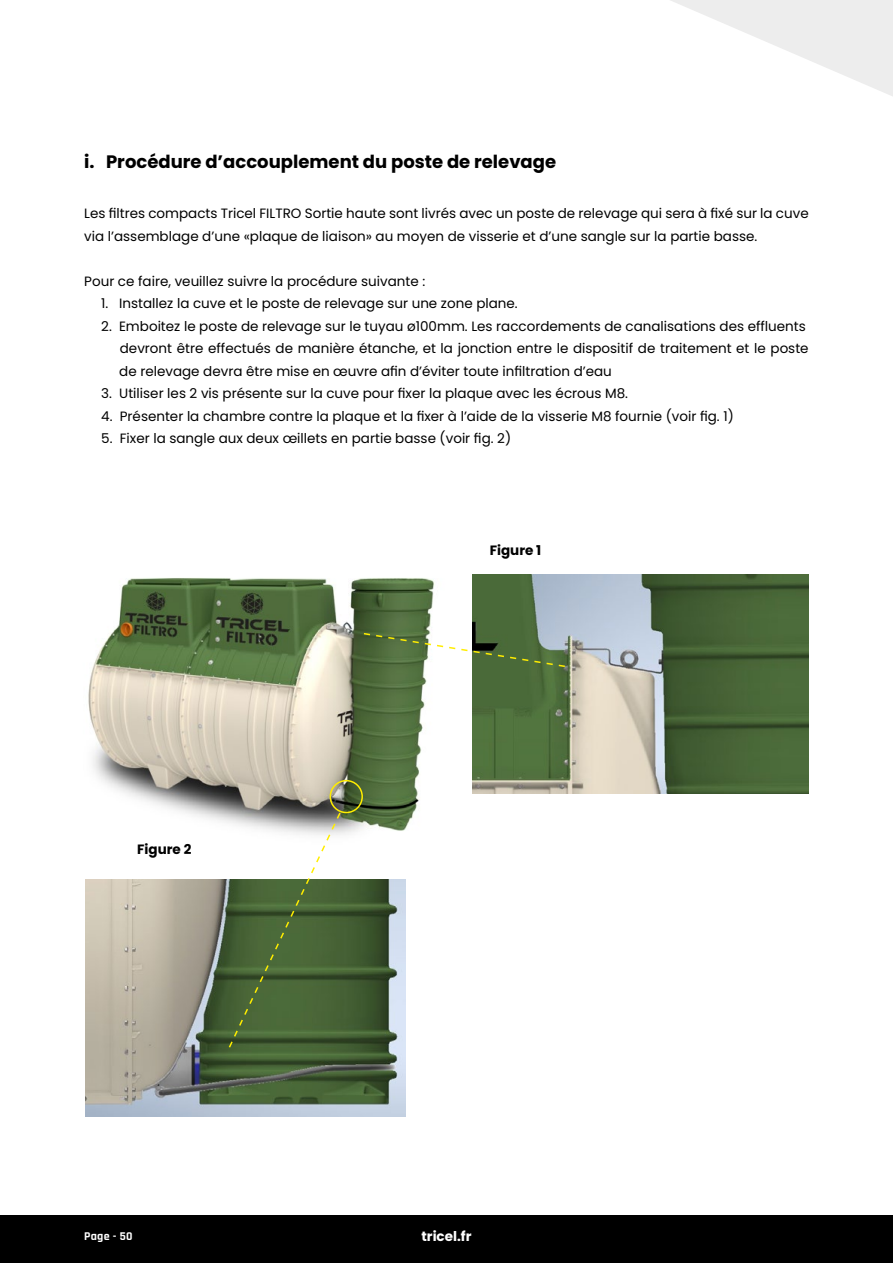
<style>
.page{position:relative;width:893px;height:1263px;background:#fff}
.page>*{position:absolute;margin:0;border:0;box-sizing:border-box;transform-origin:0 0}
.t1{font:700 18px "Poppins";color:#000}
.t2{font:13.5px/22.5px "Poppins";color:#000}
.t3{font:700 13.5px "Poppins";color:#000}
.t4{font:700 13.5px "Poppins";color:#fff}
.t5{font:700 12px "Rajdhani";letter-spacing:.02em;color:#fff}
</style>
<div class="page">
<div style="left:0;top:1215px;width:893px;height:48px;background:#000"></div>
<svg style="left:670px;top:0;width:223px;height:96px;fill:#eee"></svg>
<img style="left:473px;top:574px;width:336px;height:219px">
<img style="left:86px;top:880px;width:320px;height:237px">
<img style="left:88px;top:578px;width:346px;height:257px">
<div style="left:330px;top:780px;width:33px;height:33px;border:2px solid #ffed00;border-radius:50%"></div>
<svg style="left:362px;top:632px;width:205px;height:36px"></svg>
<svg style="left:227px;top:811px;width:115px;height:238px"></svg>
<h1 class="t1" style="left:84px;top:151px;width:473px">i. Procédure d’accouplement du poste de relevage</h1>
<p class="t2" style="left:84px;top:202px;width:726px">Les filtres compacts Tricel FILTRO Sortie haute sont livrés avec un poste de relevage qui sera à fixé sur la cuve via l’assemblage d’une «plaque de liaison» au moyen de visserie et d’une sangle sur la partie basse.</p>
<p class="t2" style="left:84px;top:270px;width:343px">Pour ce faire, veuillez suivre la procédure suivante :</p>
<p class="t2" style="left:101px;top:292px;width:418px">1. Installez la cuve et le poste de relevage sur une zone plane.</p>
<p class="t2" style="left:119px;top:315px;width:691px;text-indent:-18px">2. Emboitez le poste de relevage sur le tuyau ø100mm. Les raccordements de canalisations des effluents devront être effectués de manière étanche, et la jonction entre le dispositif de traitement et le poste de relevage devra être mise en œuvre afin d’éviter toute infiltration d’eau</p>
<p class="t2" style="left:101px;top:382px;width:528px">3. Utiliser les 2 vis présente sur la cuve pour fixer la plaque avec les écrous M8.</p>
<p class="t2" style="left:101px;top:405px;width:634px">4. Présenter la chambre contre la plaque et la fixer à l’aide de la visserie M8 fournie (voir fig. 1)</p>
<p class="t2" style="left:101px;top:427px;width:411px">5. Fixer la sangle aux deux œillets en partie basse (voir fig. 2)</p>
<p class="t3" style="left:137px;top:841px;width:56px">Figure 2</p>
<p class="t3" style="left:490px;top:542px;width:53px">Figure 1</p>
<p class="t5" style="left:84px;top:1228px;width:50px">Page - 50</p>
<p class="t4" style="left:421px;top:1228px;width:52px">tricel.fr</p>
</div>
